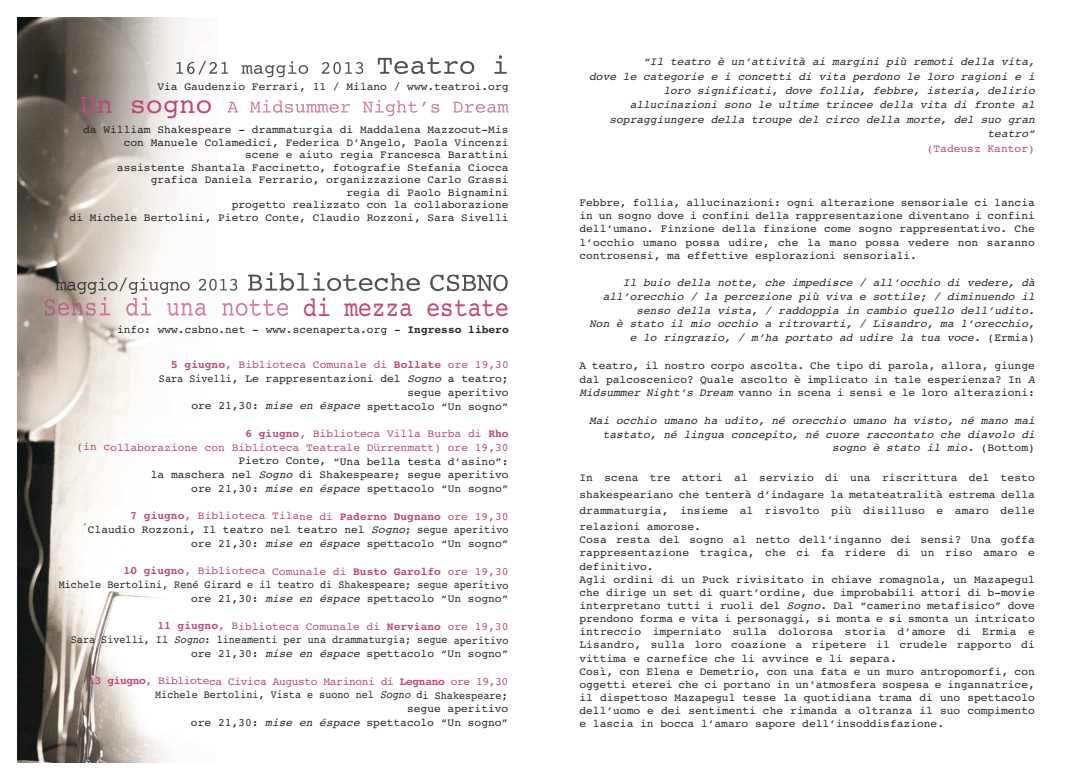
<style>
.page{position:relative;width:1088px;height:780px;background:#fff}
.page>*{position:absolute;margin:0;border:0;box-sizing:border-box;transform-origin:0 0}
.t1{font:27.5px "Courier";color:#bd4a7c;scale:.83 1}
.t2{font:27.5px "Courier";color:#bd4a7c}
.t3{font:11.25px/13.1px "Courier";color:#272627;text-align:justify}
.t4{font:italic 11.25px/13.8px "Courier";color:#272627;text-align:right}
.t5{font:11.25px/13.8px "Courier";color:#272627;text-align:right;scale:.9 1}
.t6{font:11.25px/13.6px "Courier";color:#bd4a7c;text-align:right}
.s1{font-weight:700}
.s2{font-weight:700;color:#bd4a7c}
.s3{color:#bd4a7c}
.s4{font-style:italic}
.s5{font-style:normal}
</style>
<div class="page">
<img style="left:18px;top:18px;width:189px;height:744px">
<svg style="left:216px;top:62px;width:67px;height:15px"></svg>
<img style="left:176px;top:61px;width:40px;height:14px">
<svg style="left:378px;top:55px;width:129px;height:19px"></svg>
<svg style="left:227px;top:100px;width:90px;height:13px"></svg>
<img style="left:55px;top:277px;width:83px;height:17px">
<svg style="left:216px;top:279px;width:21px;height:12px"></svg>
<img style="left:199px;top:278px;width:17px;height:13px">
<svg style="left:248px;top:272px;width:150px;height:19px"></svg>
<svg style="left:430px;top:274px;width:78px;height:17px"></svg>
<img style="left:45px;top:297px;width:131px;height:19px">
<p class="t3" style="left:157px;top:80px;width:353px">Via Gaudenzio Ferrari, 11 / Milano / www.teatroi.org</p>
<h1 class="t2" style="left:80px;top:87px;width:134px">Un sogno</h1>
<p class="t3" style="left:70px;top:123px;width:440px;line-height:12.5px;text-align:right">da William Shakespeare - drammaturgia di Maddalena Mazzocut-Mis con Manuele Colamedici, Federica D’Angelo, Paola Vincenzi<br>scene e aiuto regia Francesca Barattini<br>assistente Shantala Faccinetto, fotografie Stefania Ciocca grafica Daniela Ferrario, organizzazione Carlo Grassi<br>regia di Paolo Bignamini<br>progetto realizzato con la collaborazione<br>di Michele Bertolini, Pietro Conte, Claudio Rozzoni, Sara Sivelli</p>
<h1 class="t1" style="left:303px;top:290px;width:249px">di mezza estate</h1>
<p class="t3" style="left:117px;top:322px;width:393px">info: www.csbno.net - www.scenaperta.org - <span class="s1">Ingresso libero</span></p>
<p class="t5" style="left:159px;top:357px;width:390px"><span class="s2">5 giugno</span><span class="s3">, Biblioteca Comunale di</span> <span class="s2">Bollate</span> <span class="s3">ore 19,30<br></span>Sara Sivelli, Le rappresentazioni del <span class="s4">Sogno</span> a teatro; segue aperitivo<br>ore 21,30: <span class="s4">mise en éspace</span> spettacolo “Un sogno”</p>
<p class="t6" style="left:76px;top:426px;width:434px"><span class="s1">6 giugno</span>, Biblioteca Villa Burba di <span class="s1">Rho<br></span>(in collaborazione con Biblioteca Teatrale Dürrenmatt) ore 19,30</p>
<p class="t3" style="left:151px;top:454px;width:359px;line-height:13.8px;text-align:right">Pietro Conte, “Una bella testa d’asino”:<br>la maschera nel <span class="s4">Sogno</span> di Shakespeare; segue aperitivo ore 21,30: <span class="s4">mise en éspace</span> spettacolo “Un sogno”</p>
<p class="t3" style="left:88px;top:508px;width:422px;line-height:13.8px;text-align:right"><span class="s2">7 giugno</span><span class="s3">, Biblioteca Tilane di</span> <span class="s2">Paderno Dugnano</span> <span class="s3">ore 19,30<br></span>Claudio Rozzoni, Il teatro nel teatro nel <span class="s4">Sogno</span>; segue aperitivo ore 21,30: <span class="s4">mise en éspace</span> spettacolo “Un sogno”</p>
<p class="t5" style="left:59px;top:563px;width:501px"><span class="s2">10 giugno</span><span class="s3">, Biblioteca Comunale di</span> <span class="s2">Busto Garolfo</span> <span class="s3">ore 19,30<br></span>Michele Bertolini, René Girard e il teatro di Shakespeare; segue aperitivo ore 21,30: <span class="s4">mise en éspace</span> spettacolo “Un sogno”</p>
<p class="t5" style="left:71px;top:618px;width:488px"><span class="s2">11 giugno</span><span class="s3">, Biblioteca Comunale di</span> <span class="s2">Nerviano</span> <span class="s3">ore 19,30<br></span>Sara Sivelli, Il <span class="s4">Sogno</span>: lineamenti per una drammaturgia; segue aperitivo ore 21,30: <span class="s4">mise en éspace</span> spettacolo “Un sogno”</p>
<p class="t5" style="left:88px;top:673px;width:468px"><span class="s2">13 giugno</span><span class="s3">, Biblioteca Civica Augusto Marinoni di</span> <span class="s2">Legnano</span> <span class="s3">ore 19,30<br></span>Michele Bertolini, Vista e suono nel <span class="s4">Sogno</span> di Shakespeare;<br>segue aperitivo<br>ore 21,30: <span class="s4">mise en éspace</span> spettacolo “Un sogno”</p>
<p class="t4" style="left:589px;top:54px;width:447px;line-height:14.4px">“Il teatro è un’attività ai margini più remoti della vita,<br>dove le categorie e i concetti di vita perdono le loro ragioni e i loro significati, dove follia, febbre, isteria, delirio allucinazioni sono le ultime trincee della vita di fronte al sopraggiungere della troupe del circo della morte, del suo gran teatro”</p>
<p class="t6" style="left:927px;top:141px;width:110px">(Tadeusz Kantor)</p>
<p class="t3" style="left:579px;top:196px;width:457px">Febbre, follia, allucinazioni: ogni alterazione sensoriale ci lancia in un sogno dove i confini della rappresentazione diventano i confini dell’umano. Finzione della finzione come sogno rappresentativo. Che l’occhio umano possa udire, che la mano possa vedere non saranno controsensi, ma effettive esplorazioni sensoriali.</p>
<p class="t4" style="left:589px;top:275px;width:447px">Il buio della notte, che impedisce / all’occhio di vedere, dà all’orecchio / la percezione più viva e sottile; / diminuendo il senso della vista, / raddoppia in cambio quello dell’udito.<br>Non è stato il mio occhio a ritrovarti, / Lisandro, ma l’orecchio, e lo ringrazio, / m’ha portato ad udire la tua voce. <span class="s5">(Ermia)</span></p>
<p class="t3" style="left:579px;top:358px;width:457px;line-height:13.8px">A teatro, il nostro corpo ascolta. Che tipo di parola, allora, giunge dal palcoscenico? Quale ascolto è implicato in tale esperienza? In <span class="s4">A Midsummer Night’s Dream</span> vanno in scena i sensi e le loro alterazioni:</p>
<p class="t4" style="left:589px;top:413px;width:447px">Mai occhio umano ha udito, né orecchio umano ha visto, né mano mai tastato, né lingua concepito, né cuore raccontato che diavolo di sogno è stato il mio. <span class="s5">(Bottom)</span></p>
<p class="t3" style="left:579px;top:469px;width:457px;line-height:16.2px">In scena tre attori al servizio di una riscrittura del testo shakespeariano che tenterà d’indagare la metateatralità estrema della drammaturgia, insieme al risvolto più disilluso e amaro delle relazioni amorose.</p>
<p class="t3" style="left:579px;top:533px;width:457px;text-align:left">Cosa resta del sogno al netto dell’inganno dei sensi? Una goffa rappresentazione tragica, che ci fa ridere di un riso amaro e definitivo.<br>Agli ordini di un Puck rivisitato in chiave romagnola, un Mazapegul che dirige un set di quart’ordine, due improbabili attori di b-movie interpretano tutti i ruoli del <span class="s4">Sogno</span>. Dal “camerino metafisico” dove prendono forma e vita i personaggi, si monta e si smonta un intricato intreccio imperniato sulla dolorosa storia d’amore di Ermia e Lisandro, sulla loro coazione a ripetere il crudele rapporto di vittima e carnefice che li avvince e li separa.<br>Così, con Elena e Demetrio, con una fata e un muro antropomorfi, con oggetti eterei che ci portano in un’atmosfera sospesa e ingannatrice, il dispettoso Mazapegul tesse la quotidiana trama di uno spettacolo dell’uomo e dei sentimenti che rimanda a oltranza il suo compimento e lascia in bocca l’amaro sapore dell’insoddisfazione.</p>
</div>
